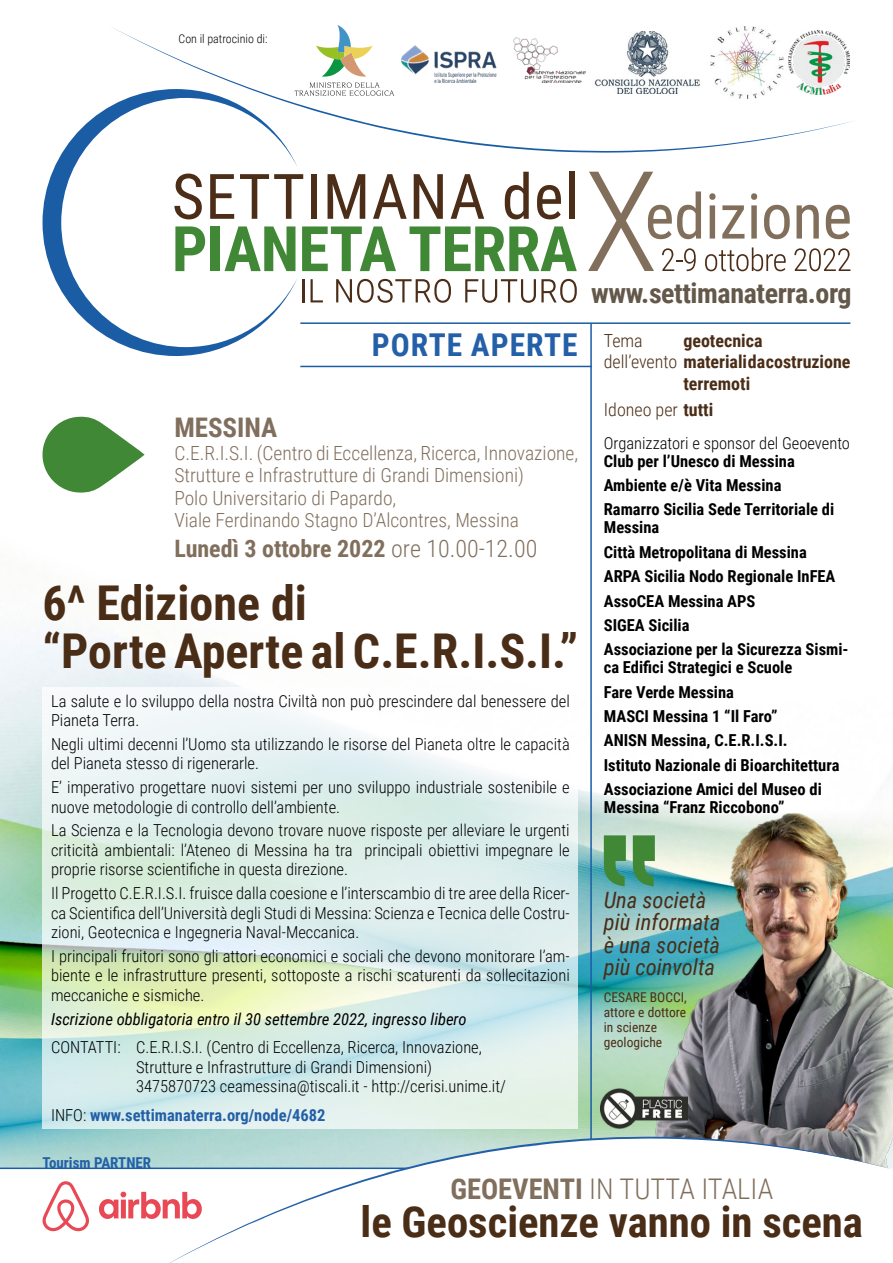
<style>
.page{position:relative;width:893px;height:1263px;background:#fff}
.page>*{position:absolute;margin:0;border:0;box-sizing:border-box;transform-origin:0 0}
.t1{font:700 48px/48px "Roboto Condensed";color:#4a2d17}
.t2{font:700 42.75px "Roboto Condensed";color:#4a2d17}
.t3{font:700 31.5px "Roboto Condensed";letter-spacing:.035em;color:#2360a8}
.t4{font:300 28.5px "Roboto Condensed";color:#816f5d}
.t5{font:700 28.05px "Roboto Condensed";letter-spacing:-.015em;color:#64584a}
.t6{font:700 27px "Roboto Condensed";color:#816f5d}
.t7{font:700 24px "Roboto Condensed";color:#816f5d}
.t8{font:italic 22.5px/22.5px "Roboto Condensed";color:#4a2d17}
.t9{font:300 19.5px/22.5px "Roboto Condensed";color:#816f5d}
.t10{font:700 18px "Roboto Condensed";color:#4a2d17}
.t11{font:300 18px "Roboto Condensed";color:#4a2d17}
.t12{font:300 16.5px/19.5px "Roboto Condensed";color:#000}
.t13{font:700 16.5px/24.3px "Roboto Condensed";color:#000}
.t14{font:italic 16.5px "Roboto Condensed";color:#000}
.t15{font:700 16.5px "Roboto Condensed";color:#2360a8}
.t16{font:700 15px "Roboto Condensed";color:#2360a8}
.t17{font:13.5px/15px "Roboto Condensed";color:#4a2d17}
.t18{font:300 12px "Roboto Condensed";color:#000}
.s1{font-weight:300}
.s2{font-weight:300;color:#000}
.s3{font-weight:700}
</style>
<div class="page">
<img style="left:0;top:633px;width:662px;height:534px">
<hr style="left:0;top:1167px;width:758px;height:2px;background:#1a5da5">
<svg style="left:297px;top:174px;width:6px;height:5px"></svg>
<div style="left:311px;top:174px;width:6px;height:45px;background:#4c2d18"></div>
<svg style="left:328px;top:174px;width:37px;height:45px"></svg>
<svg style="left:373px;top:174px;width:34px;height:45px"></svg>
<svg style="left:414px;top:174px;width:29px;height:45px"></svg>
<svg style="left:451px;top:174px;width:33px;height:45px"></svg>
<svg style="left:505px;top:172px;width:24px;height:47px"></svg>
<svg style="left:537px;top:185px;width:24px;height:34px"></svg>
<div style="left:569px;top:172px;width:5px;height:47px;background:#4c2d18"></div>
<svg style="left:302px;top:226px;width:94px;height:45px"></svg>
<svg style="left:409px;top:226px;width:168px;height:45px"></svg>
<hr style="left:302px;top:279px;width:2px;height:23px;background:#4c2d18">
<svg style="left:311px;top:279px;width:12px;height:23px"></svg>
<svg style="left:336px;top:279px;width:115px;height:24px"></svg>
<svg style="left:465px;top:279px;width:112px;height:24px"></svg>
<svg style="left:43px;top:153px;width:254px;height:203px"></svg>
<svg style="left:588px;top:172px;width:262px;height:99px"></svg>
<svg style="left:99px;top:1192px;width:48px;height:27px"></svg>
<svg style="left:43px;top:1181px;width:46px;height:50px"></svg>
<svg style="left:43px;top:688px;width:535px;height:441px"></svg>
<img style="left:643px;top:805px;width:250px;height:332px">
<hr style="left:590px;top:323px;width:2px;height:816px;background:#1a5da5">
<hr style="left:300px;top:322px;width:550px;height:2px;background:#1a5da5">
<svg style="left:43px;top:416px;width:102px;height:77px"></svg>
<svg style="left:604px;top:835px;width:51px;height:51px;background:#539962"></svg>
<img style="left:600px;top:1087px;width:88px;height:42px">
<hr style="left:300px;top:366px;width:292px;height:1px;background:#1a5da5">
<svg style="left:62px;top:107px;width:47px;height:46px"></svg>
<svg style="left:109px;top:27px;width:744px;height:126px"></svg>
<svg style="left:159px;top:1137px;width:734px;height:126px"></svg>
<svg style="left:295px;top:25px;width:99px;height:71px"></svg>
<img style="left:593px;top:32px;width:110px;height:61px">
<img style="left:789px;top:31px;width:60px;height:63px">
<img style="left:710px;top:26px;width:73px;height:73px">
<img style="left:401px;top:38px;width:185px;height:45px">
<p class="t18" style="left:179px;top:30px;width:90px">Con il patrocinio di:</p>
<h3 class="t3" style="left:372px;top:322px;width:207px">PORTE APERTE</h3>
<h3 class="t6" style="left:174px;top:408px;width:105px">MESSINA</h3>
<p class="t9" style="left:174px;top:441px;width:405px">C.E.R.I.S.I. (Centro di Eccellenza, Ricerca, Innovazione, Strutture e Infrastrutture di Grandi Dimensioni)<br>Polo Universitario di Papardo,<br>Viale Ferdinando Stagno D’Alcontres, Messina</p>
<h3 class="t7" style="left:174px;top:532px;width:364px">Lunedì 3 ottobre 2022 <span class="s1">ore 10.00-12.00</span></h3>
<h1 class="t1" style="left:43px;top:577px;width:537px">6^ Edizione di<br>“Porte Aperte al C.E.R.I.S.I.”</h1>
<p class="t12" style="left:51px;top:690px;width:520px">La salute e lo sviluppo della nostra Civiltà non può prescindere dal benessere del<br>Pianeta Terra.</p>
<p class="t12" style="left:51px;top:734px;width:520px">Negli ultimi decenni l’Uomo sta utilizzando le risorse del Pianeta oltre le capacità del Pianeta stesso di rigenerarle.</p>
<p class="t12" style="left:51px;top:777px;width:520px">E’ imperativo progettare nuovi sistemi per uno sviluppo industriale sostenibile e nuove metodologie di controllo dell’ambiente.</p>
<p class="t12" style="left:51px;top:820px;width:520px;text-align:justify">La Scienza e la Tecnologia devono trovare nuove risposte per alleviare le urgenti criticità ambientali: l’Ateneo di Messina ha tra principali obiettivi impegnare le proprie risorse scientifiche in questa direzione.</p>
<p class="t12" style="left:51px;top:883px;width:520px;text-align:justify">Il Progetto C.E.R.I.S.I. fruisce dalla coesione e l’interscambio di tre aree della Ricer&shy;ca Scientifica dell’Università degli Studi di Messina: Scienza e Tecnica delle Costru&shy;zioni, Geotecnica e Ingegneria Naval-Meccanica.</p>
<p class="t12" style="left:51px;top:946px;width:520px;text-align:justify">I principali fruitori sono gli attori economici e sociali che devono monitorare l’am&shy;biente e le infrastrutture presenti, sottoposte a rischi scaturenti da sollecitazioni meccaniche e sismiche.</p>
<p class="t14" style="left:51px;top:1007px;width:417px">Iscrizione obbligatoria entro il 30 settembre 2022, ingresso libero</p>
<p class="t12" style="left:136px;top:1037px;width:371px;text-indent:-85px">CONTATTI: C.E.R.I.S.I. (Centro di Eccellenza, Ricerca, Innovazione,<br>Strutture e Infrastrutture di Grandi Dimensioni)<br>3475870723 ceamessina@tiscali.it - http://cerisi.unime.it/</p>
<p class="t15" style="left:51px;top:1103px;width:276px"><span class="s2">INFO:</span> www.settimanaterra.org/node/4682</p>
<p class="t16" style="left:43px;top:1152px;width:110px">Tourism PARTNER</p>
<h3 class="t5" style="left:591px;top:273px;width:262px">www.settimanaterra.org</h3>
<p class="t11" style="left:604px;top:328px;width:40px">Tema</p>
<p class="t10" style="left:683px;top:328px;width:81px">geotecnica</p>
<p class="t10" style="left:604px;top:349px;width:248px"><span class="s1">dell’evento</span> materiali da costruzione</p>
<p class="t10" style="left:683px;top:371px;width:68px">terremoti</p>
<p class="t11" style="left:604px;top:397px;width:111px">Idoneo per <span class="s3">tutti</span></p>
<p class="t12" style="left:604px;top:432px;width:248px">Organizzatori e sponsor del Geoevento</p>
<p class="t13" style="left:604px;top:448px;width:232px">Club per l’Unesco di Messina<br>Ambiente e/è Vita Messina<br>Ramarro Sicilia Sede Territoriale di</p>
<p class="t13" style="left:604px;top:515px;width:246px">Messina<br>Città Metropolitana di Messina<br>ARPA Sicilia Nodo Regionale InFEA<br>AssoCEA Messina APS<br>SIGEA Sicilia<br>Associazione per la Sicurezza Sismi-</p>
<p class="t13" style="left:604px;top:655px;width:237px">ca Edifici Strategici e Scuole<br>Fare Verde Messina<br>MASCI Messina 1 “Il Faro”<br>ANISN Messina, C.E.R.I.S.I.<br>Istituto Nazionale di Bioarchitettura<br>Associazione Amici del Museo di</p>
<p class="t13" style="left:604px;top:795px;width:182px">Messina “Franz Riccobono”</p>
<h3 class="t8" style="left:604px;top:887px;width:118px">Una società più informata è una società più coinvolta</h3>
<p class="t17" style="left:604px;top:989px;width:84px">CESARE BOCCI, attore e dottore in scienze geologiche</p>
<h3 class="t4" style="left:450px;top:1169px;width:324px"><span class="s3">GEOEVENTI</span> IN TUTTA ITALIA</h3>
<h2 class="t2" style="left:361px;top:1192px;width:504px">le Geoscienze vanno in scena</h2>
</div>
